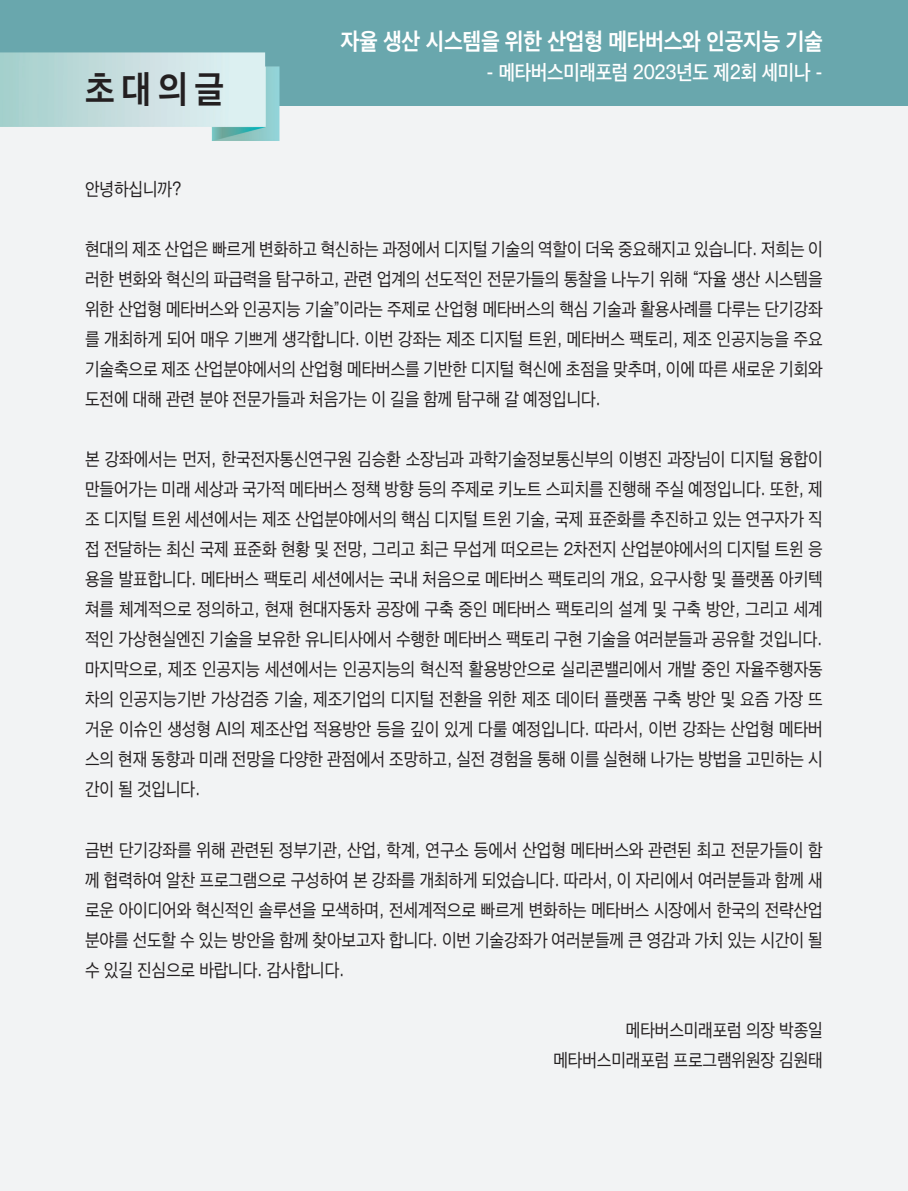
<style>
.page{position:relative;width:908px;height:1191px;background:#fff}
.page>*{position:absolute;margin:0;border:0;box-sizing:border-box;transform-origin:0 0}
.t1{font:700 38px "Apple SD Gothic Neo";color:#231f20;scale:.9 1}
.t2{font:700 24px "Apple SD Gothic Neo";letter-spacing:-.01em;color:#fff;scale:.9 1}
.t3{font:600 21px "Apple SD Gothic Neo";letter-spacing:-.01em;color:#fff;scale:.9 1}
.t4{font:18.8px/30px "Apple SD Gothic Neo";letter-spacing:-.01em;color:#231f20;text-align:justify;scale:.9 1}
</style>
<div class="page">
<div style="left:0;top:0;width:907px;height:1191px;background:#f2f3f4"></div>
<hr style="left:907px;top:0;width:1px;height:1191px;background:#f2f3f4">
<div style="left:0;top:0;width:907px;height:106px;background:#69a7ad"></div>
<img style="left:0;top:52px;width:279px;height:89px">
<h1 class="t1" style="left:85px;top:66px;width:156px">초대의글</h1>
<p class="t4" style="left:85px;top:174px;width:109px">안녕하십니까?</p>
<p class="t2" style="left:340px;top:27px;width:537px">자율 생산 시스템을 위한 산업형 메타버스와 인공지능 기술</p>
<p class="t3" style="left:486px;top:60px;width:375px">- 메타버스미래포럼 2023년도 제2회 세미나 -</p>
<p class="t4" style="left:85px;top:234px;width:820px">현대의 제조 산업은 빠르게 변화하고 혁신하는 과정에서 디지털 기술의 역할이 더욱 중요해지고 있습니다. 저희는 이 러한 변화와 혁신의 파급력을 탐구하고, 관련 업계의 선도적인 전문가들의 통찰을 나누기 위해 “자율 생산 시스템을 위한 산업형 메타버스와 인공지능 기술”이라는 주제로 산업형 메타버스의 핵심 기술과 활용사례를 다루는 단기강좌 를 개최하게 되어 매우 기쁘게 생각합니다. 이번 강좌는 제조 디지털 트윈, 메타버스 팩토리, 제조 인공지능을 주요 기술축으로 제조 산업분야에서의 산업형 메타버스를 기반한 디지털 혁신에 초점을 맞추며, 이에 따른 새로운 기회와 도전에 대해 관련 분야 전문가들과 처음가는 이 길을 함께 탐구해 갈 예정입니다.</p>
<p class="t4" style="left:85px;top:444px;width:821px">본 강좌에서는 먼저, 한국전자통신연구원 김승환 소장님과 과학기술정보통신부의 이병진 과장님이 디지털 융합이 만들어가는 미래 세상과 국가적 메타버스 정책 방향 등의 주제로 키노트 스피치를 진행해 주실 예정입니다. 또한, 제 조 디지털 트윈 세션에서는 제조 산업분야에서의 핵심 디지털 트윈 기술, 국제 표준화를 추진하고 있는 연구자가 직 접 전달하는 최신 국제 표준화 현황 및 전망, 그리고 최근 무섭게 떠오르는 2차전지 산업분야에서의 디지털 트윈 응 용을 발표합니다. 메타버스 팩토리 세션에서는 국내 처음으로 메타버스 팩토리의 개요, 요구사항 및 플랫폼 아키텍 쳐를 체계적으로 정의하고, 현재 현대자동차 공장에 구축 중인 메타버스 팩토리의 설계 및 구축 방안, 그리고 세계 적인 가상현실엔진 기술을 보유한 유니티사에서 수행한 메타버스 팩토리 구현 기술을 여러분들과 공유할 것입니다. 마지막으로, 제조 인공지능 세션에서는 인공지능의 혁신적 활용방안으로 실리콘밸리에서 개발 중인 자율주행자동 차의 인공지능기반 가상검증 기술, 제조기업의 디지털 전환을 위한 제조 데이터 플랫폼 구축 방안 및 요즘 가장 뜨 거운 이슈인 생성형 AI의 제조산업 적용방안 등을 깊이 있게 다룰 예정입니다. 따라서, 이번 강좌는 산업형 메타버 스의 현재 동향과 미래 전망을 다양한 관점에서 조망하고, 실전 경험을 통해 이를 실현해 나가는 방법을 고민하는 시 간이 될 것입니다.</p>
<p class="t4" style="left:85px;top:834px;width:820px">금번 단기강좌를 위해 관련된 정부기관, 산업, 학계, 연구소 등에서 산업형 메타버스와 관련된 최고 전문가들이 함 께 협력하여 알찬 프로그램으로 구성하여 본 강좌를 개최하게 되었습니다. 따라서, 이 자리에서 여러분들과 함께 새 로운 아이디어와 혁신적인 솔루션을 모색하며, 전세계적으로 빠르게 변화하는 메타버스 시장에서 한국의 전략산업 분야를 선도할 수 있는 방안을 함께 찾아보고자 합니다. 이번 기술강좌가 여러분들께 큰 영감과 가치 있는 시간이 될 수 있길 진심으로 바랍니다. 감사합니다.</p>
<p class="t4" style="left:553px;top:1014px;width:301px;text-align:right">메타버스미래포럼 의장 박종일 메타버스미래포럼 프로그램위원장 김원태</p>
</div>
